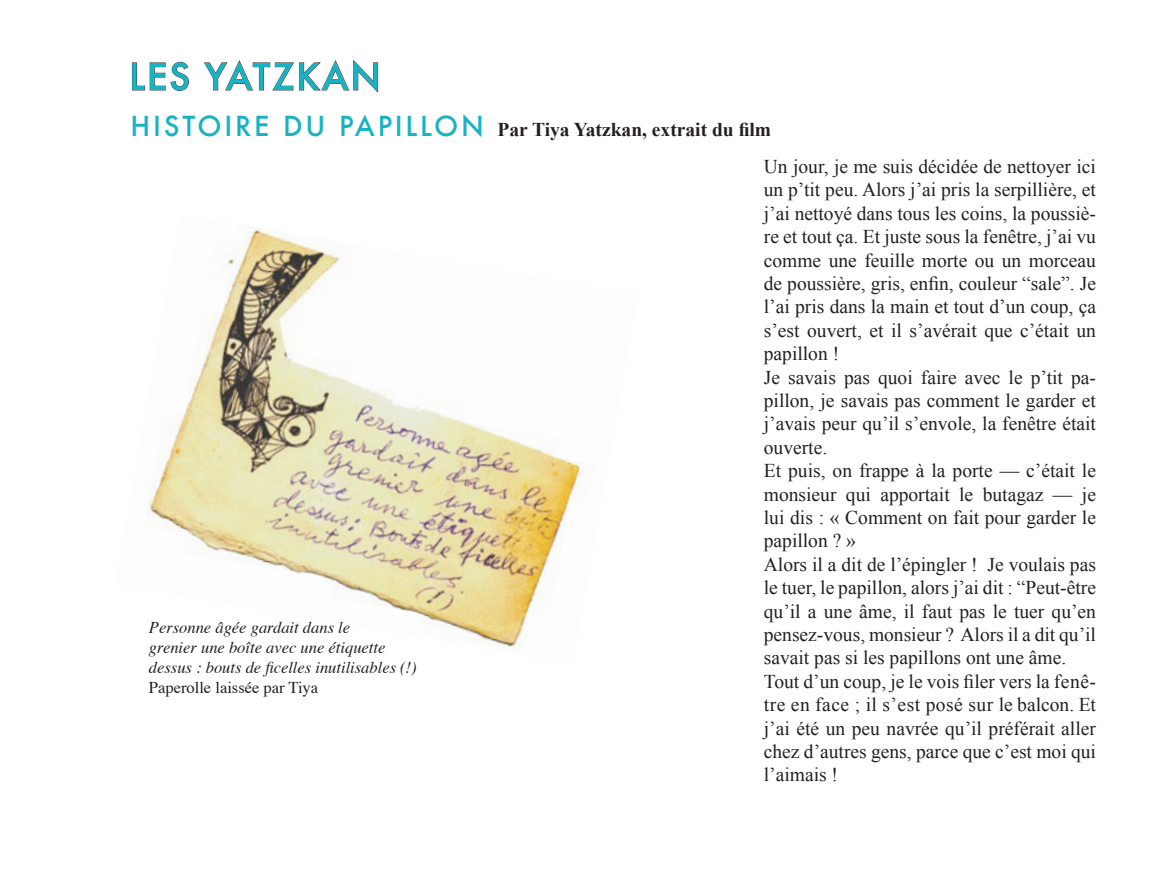
<style>
.page{position:relative;width:1149px;height:893px;background:#fff}
.page>*{position:absolute;margin:0;border:0;box-sizing:border-box;transform-origin:0 0}
.t1{font:500 36px "Futura";letter-spacing:.05em;color:#17b3c2}
.t2{font:19.5px/23.4px "Times New Roman";color:#231f20}
.t3{font:700 19.5px "Times New Roman";color:#231f20}
.t4{font:italic 16.5px/19.8px "Times";color:#231f20}
.t5{font:16.5px "Times";color:#231f20}
.s1{font-family:"Futura";font-weight:500;font-size:27px;color:#17b3c2}
</style>
<div class="page">
<svg style="left:132px;top:62px;width:57px;height:29px"></svg>
<svg style="left:204px;top:60px;width:174px;height:33px"></svg>
<img style="left:146px;top:228px;width:445px;height:421px">
<h1 class="t1" style="left:129px;top:52px;width:253px">LES YATZKAN</h1>
<p class="t3" style="left:130px;top:116px;width:642px"><span class="s1">HISTOIRE DU PAPILLON</span> Par Tiya Yatzkan, extrait du film</p>
<p class="t4" style="left:149px;top:617px;width:269px">Personne âgée gardait dans le<br>grenier une boîte avec une étiquette dessus : bouts de ficelles inutilisables (!)</p>
<p class="t5" style="left:149px;top:672px;width:171px">Paperolle laissée par Tiya</p>
<p class="t2" style="left:763px;top:154px;width:333px">Un jour, je me suis décidée de nettoyer ici un p’tit peu. Alors j’ai pris la serpillière, et j’ai nettoyé dans tous les coins, la poussiè&shy;re et tout ça. Et juste sous la fenêtre, j’ai vu comme une feuille morte ou un morceau de poussière, gris, enfin, couleur “sale”. Je l’ai pris dans la main et tout d’un coup, ça s’est ouvert, et il s’avérait que c’était un papillon !<br>Je savais pas quoi faire avec le p’tit pa&shy;pillon, je savais pas comment le garder et j’avais peur qu’il s’envole, la fenêtre était ouverte.<br>Et puis, on frappe à la porte — c’était le monsieur qui apportait le butagaz — je lui dis : « Comment on fait pour garder le papillon ? »<br>Alors il a dit de l’épingler ! Je voulais pas le tuer, le papillon, alors j’ai dit : “Peut-être qu’il a une âme, il faut pas le tuer qu’en pensez-vous, monsieur ? Alors il a dit qu’il savait pas si les papillons ont une âme.<br>Tout d’un coup, je le vois filer vers la fenê&shy;tre en face ; il s’est posé sur le balcon. Et j’ai été un peu navrée qu’il préférait aller chez d’autres gens, parce que c’est moi qui l’aimais !</p>
</div>
